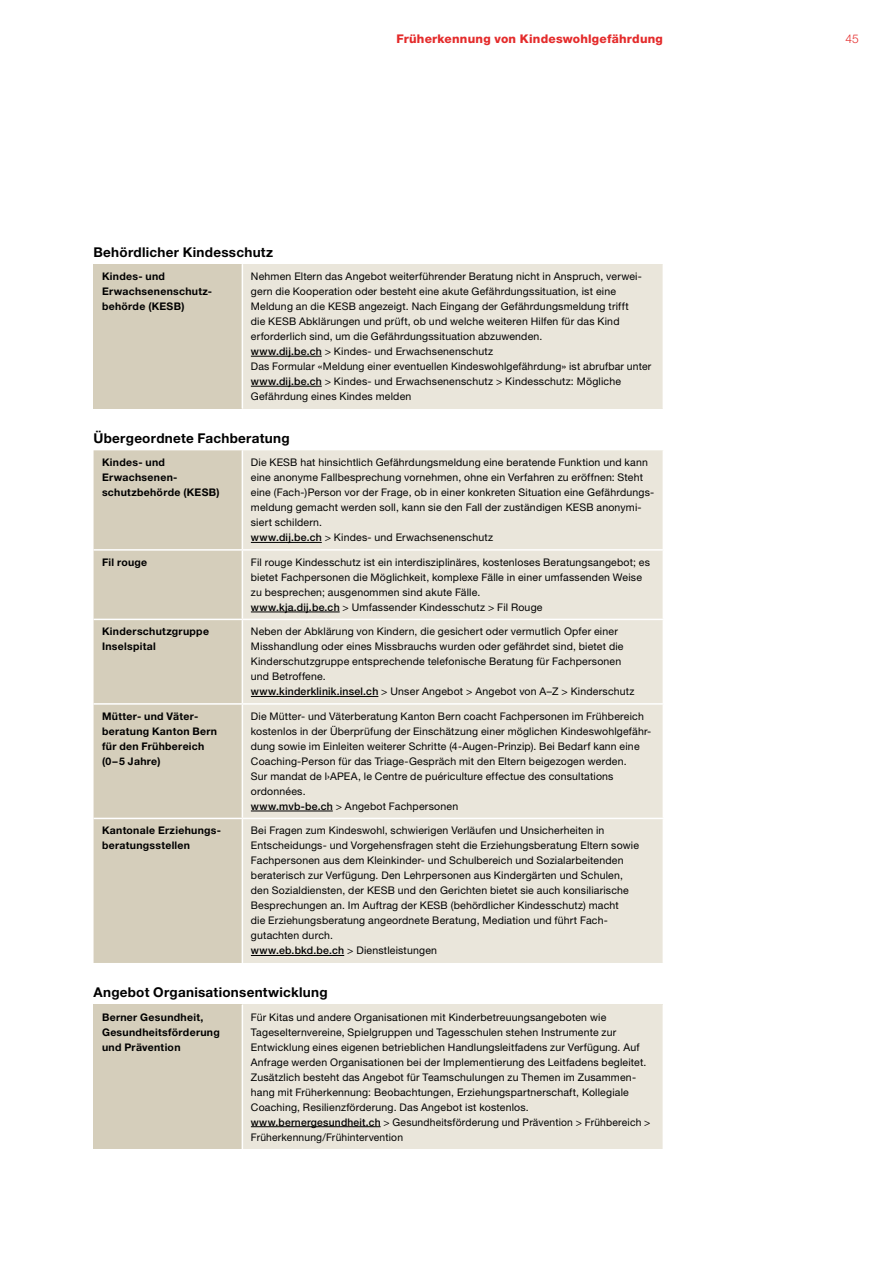
<style>
.page{position:relative;width:893px;height:1263px;background:#fff}
.page>*{position:absolute;margin:0;border:0;box-sizing:border-box;transform-origin:0 0}
.t1{font:700 13.5px "Helvetica Neue LT Std";letter-spacing:.02em;color:#000}
.t2{font:800 12px "Helvetica Neue LT Std";letter-spacing:.02em;color:#e42b2b}
.t3{font:300 12px "Helvetica Neue LT Std";color:#e42b2b}
.t4{font:10.5px/15px "Helvetica Neue LT Std";letter-spacing:.02em;color:#000}
.t5{font:700 10.5px/15px "Helvetica Neue LT Std";letter-spacing:.03em;color:#000}
.s1{font-weight:500}
</style>
<div class="page">
<div style="left:94px;top:264px;width:148px;height:145px;background:#d5cebb"></div>
<div style="left:242px;top:264px;width:421px;height:145px;background:#eae6db"></div>
<hr style="left:242px;top:264px;width:1px;height:145px;background:#fff">
<hr style="left:251px;top:356px;width:71px;height:1px;background:#000">
<hr style="left:251px;top:386px;width:71px;height:1px;background:#000">
<div style="left:94px;top:450px;width:148px;height:513px;background:#d5cebb"></div>
<div style="left:243px;top:450px;width:420px;height:513px;background:#eae6db"></div>
<hr style="left:94px;top:549px;width:148px;height:2px;background:#fff">
<hr style="left:242px;top:549px;width:422px;height:2px;background:#fff">
<hr style="left:94px;top:703px;width:148px;height:2px;background:#fff">
<hr style="left:242px;top:703px;width:422px;height:2px;background:#fff">
<hr style="left:94px;top:619px;width:148px;height:1px;background:#fff">
<hr style="left:242px;top:619px;width:422px;height:1px;background:#fff">
<hr style="left:94px;top:818px;width:148px;height:1px;background:#fff">
<hr style="left:242px;top:818px;width:422px;height:1px;background:#fff">
<hr style="left:251px;top:542px;width:71px;height:1px;background:#000">
<hr style="left:251px;top:612px;width:89px;height:1px;background:#000">
<hr style="left:251px;top:696px;width:127px;height:1px;background:#000">
<hr style="left:251px;top:811px;width:82px;height:1px;background:#000">
<hr style="left:251px;top:955px;width:93px;height:1px;background:#000">
<div style="left:94px;top:1005px;width:148px;height:144px;background:#d5cebb"></div>
<div style="left:242px;top:1005px;width:421px;height:144px;background:#eae6db"></div>
<hr style="left:242px;top:1005px;width:1px;height:144px;background:#fff">
<hr style="left:251px;top:1126px;width:130px;height:1px;background:#000">
<p class="t2" style="left:396px;top:31px;width:268px">Früherkennung von Kindeswohlgefährdung</p>
<p class="t1" style="left:94px;top:244px;width:181px">Behördlicher Kindesschutz</p>
<p class="t5" style="left:102px;top:269px;width:110px">Kindes- und<br>Erwachsenenschutz&shy;behörde (KESB)</p>
<p class="t4" style="left:251px;top:269px;width:402px">Nehmen Eltern das Angebot weiterführender Beratung nicht in Anspruch, verwei&shy;gern die Kooperation oder besteht eine akute Gefährdungssituation, ist eine Meldung an die KESB angezeigt. Nach Eingang der Gefährdungsmeldung trifft<br>die KESB Abklärungen und prüft, ob und welche weiteren Hilfen für das Kind erforderlich sind, um die Gefährdungssituation abzuwenden.<br><span class="s1">www.dij.be.ch</span> &gt; Kindes- und Erwachsenenschutz<br>Das Formular «Meldung einer eventuellen Kindeswohlgefährdung» ist abrufbar unter <span class="s1">www.dij.be.ch</span> &gt; Kindes- und Erwachsenenschutz &gt; Kindesschutz: Mögliche Gefährdung eines Kindes melden</p>
<p class="t1" style="left:94px;top:430px;width:198px">Übergeordnete Fachberatung</p>
<p class="t5" style="left:102px;top:455px;width:119px">Kindes- und<br>Erwachsenen&shy;schutzbehörde (KESB)</p>
<p class="t4" style="left:251px;top:455px;width:405px">Die KESB hat hinsichtlich Gefährdungsmeldung eine beratende Funktion und kann eine anonyme Fallbesprechung vornehmen, ohne ein Verfahren zu eröffnen: Steht eine (Fach-)Person vor der Frage, ob in einer konkreten Situation eine Gefährdungs&shy;meldung gemacht werden soll, kann sie den Fall der zuständigen KESB anonymi&shy;siert schildern.<br><span class="s1">www.dij.be.ch</span> &gt; Kindes- und Erwachsenenschutz</p>
<p class="t5" style="left:102px;top:554px;width:47px">Fil rouge</p>
<p class="t4" style="left:251px;top:554px;width:401px">Fil rouge Kindesschutz ist ein interdisziplinäres, kostenloses Beratungsangebot; es bietet Fachpersonen die Möglichkeit, komplexe Fälle in einer umfassenden Weise zu besprechen; ausgenommen sind akute Fälle.<br><span class="s1">www.kja.dij.be.ch</span> &gt; Umfassender Kindesschutz &gt; Fil Rouge</p>
<p class="t5" style="left:102px;top:624px;width:109px">Kinderschutzgruppe<br>Inselspital</p>
<p class="t4" style="left:251px;top:624px;width:385px">Neben der Abklärung von Kindern, die gesichert oder vermutlich Opfer einer Misshandlung oder eines Missbrauchs wurden oder gefährdet sind, bietet die Kinderschutzgruppe entsprechende telefonische Beratung für Fachpersonen und Betroffene.<br><span class="s1">www.kinderklinik.insel.ch</span> &gt; Unser Angebot &gt; Angebot von A–Z &gt; Kinderschutz</p>
<p class="t5" style="left:102px;top:708px;width:117px">Mütter- und Väter&shy;beratung Kanton Bern für den Frühbereich (0–5 Jahre)</p>
<p class="t4" style="left:251px;top:708px;width:402px">Die Mütter- und Väterberatung Kanton Bern coacht Fachpersonen im Frühbereich kostenlos in der Überprüfung der Einschätzung einer möglichen Kindeswohlgefähr&shy;dung sowie im Einleiten weiterer Schritte (4-Augen-Prinzip). Bei Bedarf kann eine Coaching-Person für das Triage-Gespräch mit den Eltern beigezogen werden.<br>Sur mandat de l›APEA, le Centre de puériculture effectue des consultations ordonnées.<br><span class="s1">www.mvb-be.ch</span> &gt; Angebot Fachpersonen</p>
<p class="t5" style="left:102px;top:823px;width:121px">Kantonale Erziehungs&shy;beratungsstellen</p>
<p class="t4" style="left:251px;top:823px;width:390px">Bei Fragen zum Kindeswohl, schwierigen Verläufen und Unsicherheiten in Entscheidungs- und Vorgehensfragen steht die Erziehungsberatung Eltern sowie Fachpersonen aus dem Kleinkinder- und Schulbereich und Sozialarbeitenden beraterisch zur Verfügung. Den Lehrpersonen aus Kindergärten und Schulen, den Sozialdiensten, der KESB und den Gerichten bietet sie auch konsiliarische Besprechungen an. Im Auftrag der KESB (behördlicher Kindesschutz) macht<br>die Erziehungsberatung angeordnete Beratung, Mediation und führt Fach&shy;gutachten durch.<br><span class="s1">www.eb.bkd.be.ch</span> &gt; Dienstleistungen</p>
<p class="t1" style="left:94px;top:984px;width:236px">Angebot Organisationsentwicklung</p>
<p class="t5" style="left:102px;top:1009px;width:119px">Berner Gesundheit,<br>Gesundheitsförderung und Prävention</p>
<p class="t4" style="left:251px;top:1009px;width:401px">Für Kitas und andere Organisationen mit Kinderbetreuungsangeboten wie Tageselternvereine, Spielgruppen und Tagesschulen stehen Instrumente zur Entwicklung eines eigenen betrieblichen Handlungsleitfadens zur Verfügung. Auf Anfrage werden Organisationen bei der Implementierung des Leitfadens begleitet.<br>Zusätzlich besteht das Angebot für Teamschulungen zu Themen im Zusammen&shy;hang mit Früherkennung: Beobachtungen, Erziehungspartnerschaft, Kollegiale Coaching, Resilienzförderung. Das Angebot ist kostenlos. <span class="s1">www.bernergesundheit.ch</span> &gt; Gesundheitsförderung und Prävention &gt; Frühbereich &gt; Früherkennung/Frühintervention</p>
<p class="t3" style="left:845px;top:31px;width:15px">45</p>
</div>
